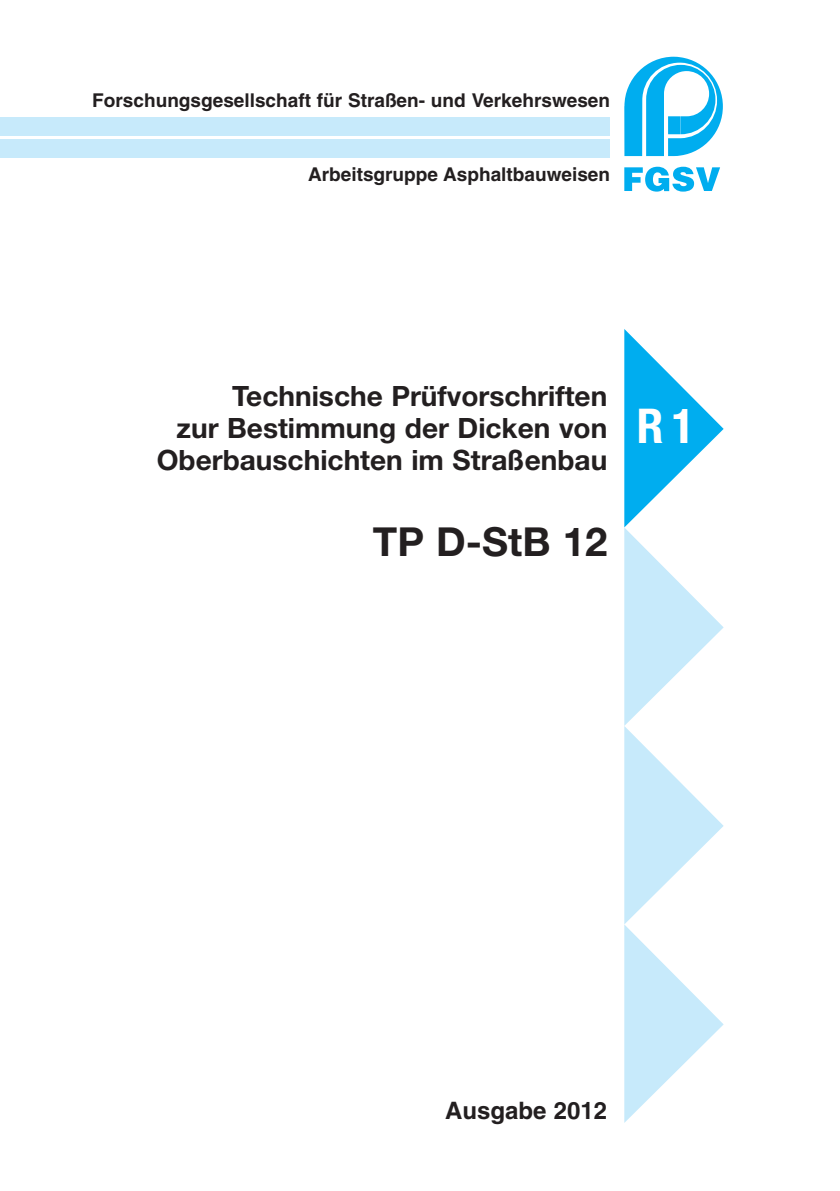
<style>
.page{position:relative;width:840px;height:1191px;background:#fff}
.page>*{position:absolute;margin:0;border:0;box-sizing:border-box;transform-origin:0 0}
.t1{font:700 condensed 48px "Helvetica Neue";color:#fff}
.t2{font:700 40px "Helvetica Neue";color:#231f20}
.t3{font:700 28px/32px "Helvetica Neue";color:#231f20;text-align:right}
.t4{font:700 24px "Helvetica";color:#231f20}
.t5{font:700 19px "Helvetica";color:#231f20}
</style>
<div class="page">
<div style="left:0;top:118px;width:609px;height:18px;background:#c7eafb"></div>
<div style="left:0;top:139px;width:609px;height:18px;background:#c7eafb"></div>
<svg style="left:624px;top:57px;width:98px;height:99px"></svg>
<svg style="left:624px;top:167px;width:95px;height:25px"></svg>
<svg style="left:624px;top:329px;width:99px;height:794px"></svg>
<p class="t5" style="left:92px;top:94px;width:519px">Forschungsgesellschaft für Straßen- und Verkehrswesen</p>
<p class="t5" style="left:308px;top:168px;width:303px">Arbeitsgruppe Asphaltbauweisen</p>
<p class="t3" style="left:157px;top:383px;width:451px">Technische Prüfvorschriften<br>zur Bestimmung der Dicken von<br>Oberbauschichten im Straßenbau</p>
<h2 class="t2" style="left:372px;top:527px;width:236px">TP D-StB 12</h2>
<h1 class="t1" style="left:636px;top:398px;width:59px">R1</h1>
<p class="t4" style="left:445px;top:1101px;width:164px">Ausgabe 2012</p>
</div>
